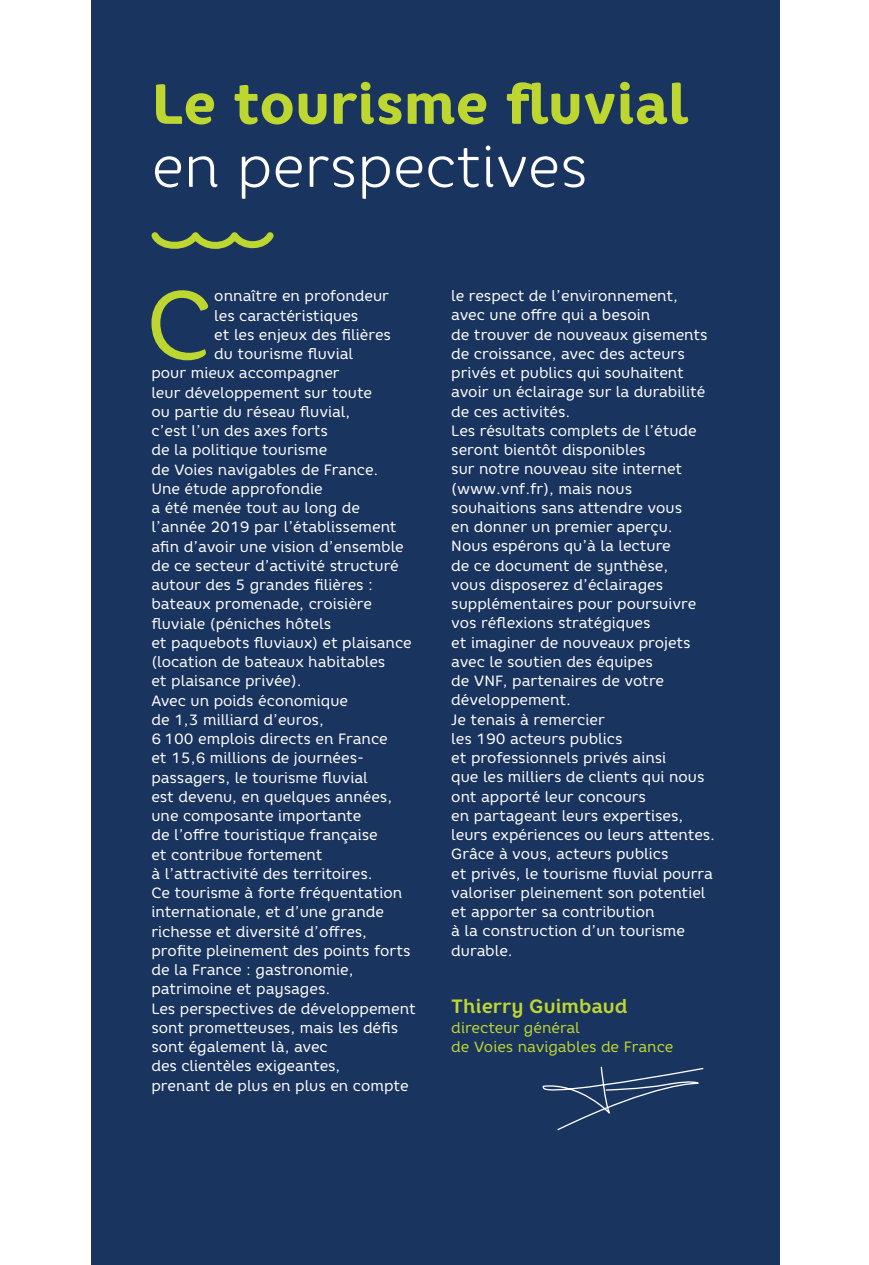
<style>
.page{position:relative;width:869px;height:1265px;background:#fff}
.page>*{position:absolute;margin:0;border:0;box-sizing:border-box;transform-origin:0 0}
.t1{font:96.77px "Core Rhino 45";color:#bed630}
.t2{font:800 56px "Core Rhino 75";color:#bed630}
.t3{font:300 56px "Core Rhino 35";color:#fff}
.t4{font:700 19.25px "Core Rhino 65";color:#bed630}
.t5{font:14.88px/19.2px "Core Rhino 45";color:#fff}
.t6{font:14.88px/19.2px "Core Rhino 45";color:#bed630}
</style>
<div class="page">
<div style="left:91px;top:0;width:688px;height:1265px;background:#1a3460"></div>
<svg style="left:542px;top:1066px;width:162px;height:65px"></svg>
<svg style="left:151px;top:232px;width:123px;height:17px"></svg>
<h2 class="t2" style="left:152px;top:67px;width:538px">Le tourisme fluvial</h2>
<h2 class="t3" style="left:152px;top:132px;width:437px">en perspectives</h2>
<h1 class="t1" style="left:146px;top:264px;width:68px">C</h1>
<p class="t5" style="left:214px;top:286px;width:176px">onnaître en profondeur</p>
<p class="t5" style="left:214px;top:306px;width:145px">les caractéristiques</p>
<p class="t5" style="left:214px;top:325px;width:178px">et les enjeux des filières</p>
<p class="t5" style="left:214px;top:344px;width:140px">du tourisme fluvial</p>
<p class="t5" style="left:151px;top:363px;width:190px">pour mieux accompagner</p>
<p class="t5" style="left:151px;top:383px;width:222px">leur développement sur toute</p>
<p class="t5" style="left:151px;top:402px;width:200px">ou partie du réseau fluvial,</p>
<p class="t5" style="left:151px;top:421px;width:178px">c’est l’un des axes forts</p>
<p class="t5" style="left:151px;top:440px;width:177px">de la politique tourisme</p>
<p class="t5" style="left:151px;top:460px;width:228px">de Voies navigables de France.</p>
<p class="t5" style="left:151px;top:479px;width:173px">Une étude approfondie</p>
<p class="t5" style="left:151px;top:498px;width:210px">a été menée tout au long de</p>
<p class="t5" style="left:151px;top:517px;width:246px">l’année 2019 par l’établissement</p>
<p class="t5" style="left:151px;top:537px;width:254px">afin d’avoir une vision d’ensemble</p>
<p class="t5" style="left:151px;top:556px;width:249px">de ce secteur d’activité structuré</p>
<p class="t5" style="left:151px;top:575px;width:223px">autour des 5 grandes filières :</p>
<p class="t5" style="left:151px;top:594px;width:222px">bateaux promenade, croisière</p>
<p class="t5" style="left:151px;top:614px;width:181px">fluviale (péniches hôtels</p>
<p class="t5" style="left:151px;top:633px;width:262px">et paquebots fluviaux) et plaisance</p>
<p class="t5" style="left:151px;top:652px;width:235px">(location de bateaux habitables</p>
<p class="t5" style="left:151px;top:671px;width:152px">et plaisance privée).</p>
<p class="t5" style="left:151px;top:691px;width:198px">Avec un poids économique</p>
<p class="t5" style="left:151px;top:710px;width:174px">de 1,3 milliard d’euros,</p>
<p class="t5" style="left:151px;top:729px;width:238px">6 100 emplois directs en France</p>
<p class="t5" style="left:151px;top:748px;width:214px">et 15,6 millions de journées-</p>
<p class="t5" style="left:151px;top:768px;width:218px">passagers, le tourisme fluvial</p>
<p class="t5" style="left:151px;top:787px;width:242px">est devenu, en quelques années,</p>
<p class="t5" style="left:151px;top:806px;width:211px">une composante importante</p>
<p class="t5" style="left:151px;top:825px;width:228px">de l’offre touristique française</p>
<p class="t5" style="left:151px;top:845px;width:173px">et contribue fortement</p>
<p class="t5" style="left:151px;top:864px;width:223px">à l’attractivité des territoires.</p>
<p class="t5" style="left:151px;top:883px;width:252px">Ce tourisme à forte fréquentation</p>
<p class="t5" style="left:151px;top:902px;width:234px">internationale, et d’une grande</p>
<p class="t5" style="left:151px;top:922px;width:217px">richesse et diversité d’offres,</p>
<p class="t5" style="left:151px;top:941px;width:260px">profite pleinement des points forts</p>
<p class="t5" style="left:151px;top:960px;width:204px">de la France : gastronomie,</p>
<p class="t5" style="left:151px;top:979px;width:180px">patrimoine et paysages.</p>
<p class="t5" style="left:151px;top:998px;width:266px">Les perspectives de développement</p>
<p class="t5" style="left:151px;top:1018px;width:248px">sont prometteuses, mais les défis</p>
<p class="t5" style="left:151px;top:1037px;width:178px">sont également là, avec</p>
<p class="t5" style="left:151px;top:1056px;width:190px">des clientèles exigeantes,</p>
<p class="t5" style="left:151px;top:1075px;width:259px">prenant de plus en plus en compte</p>
<p class="t5" style="left:451px;top:286px;width:265px">le respect de l’environnement, avec une offre qui a besoin<br>de trouver de nouveaux gisements de croissance, avec des acteurs privés et publics qui souhaitent avoir un éclairage sur la durabilité de ces activités.<br>Les résultats complets de l’étude seront bientôt disponibles<br>sur notre nouveau site internet (www.vnf.fr), mais nous souhaitions sans attendre vous<br>en donner un premier aperçu.<br>Nous espérons qu’à la lecture<br>de ce document de synthèse,<br>vous disposerez d’éclairages supplémentaires pour poursuivre vos réflexions stratégiques<br>et imaginer de nouveaux projets avec le soutien des équipes<br>de VNF, partenaires de votre développement.<br>Je tenais à remercier<br>les 190 acteurs publics<br>et professionnels privés ainsi<br>que les milliers de clients qui nous ont apporté leur concours<br>en partageant leurs expertises, leurs expériences ou leurs attentes.<br>Grâce à vous, acteurs publics<br>et privés, le tourisme fluvial pourra valoriser pleinement son potentiel et apporter sa contribution<br>à la construction d’un tourisme durable.</p>
<p class="t4" style="left:451px;top:994px;width:178px">Thierry Guimbaud</p>
<p class="t6" style="left:451px;top:1018px;width:223px">directeur général<br>de Voies navigables de France</p>
</div>
